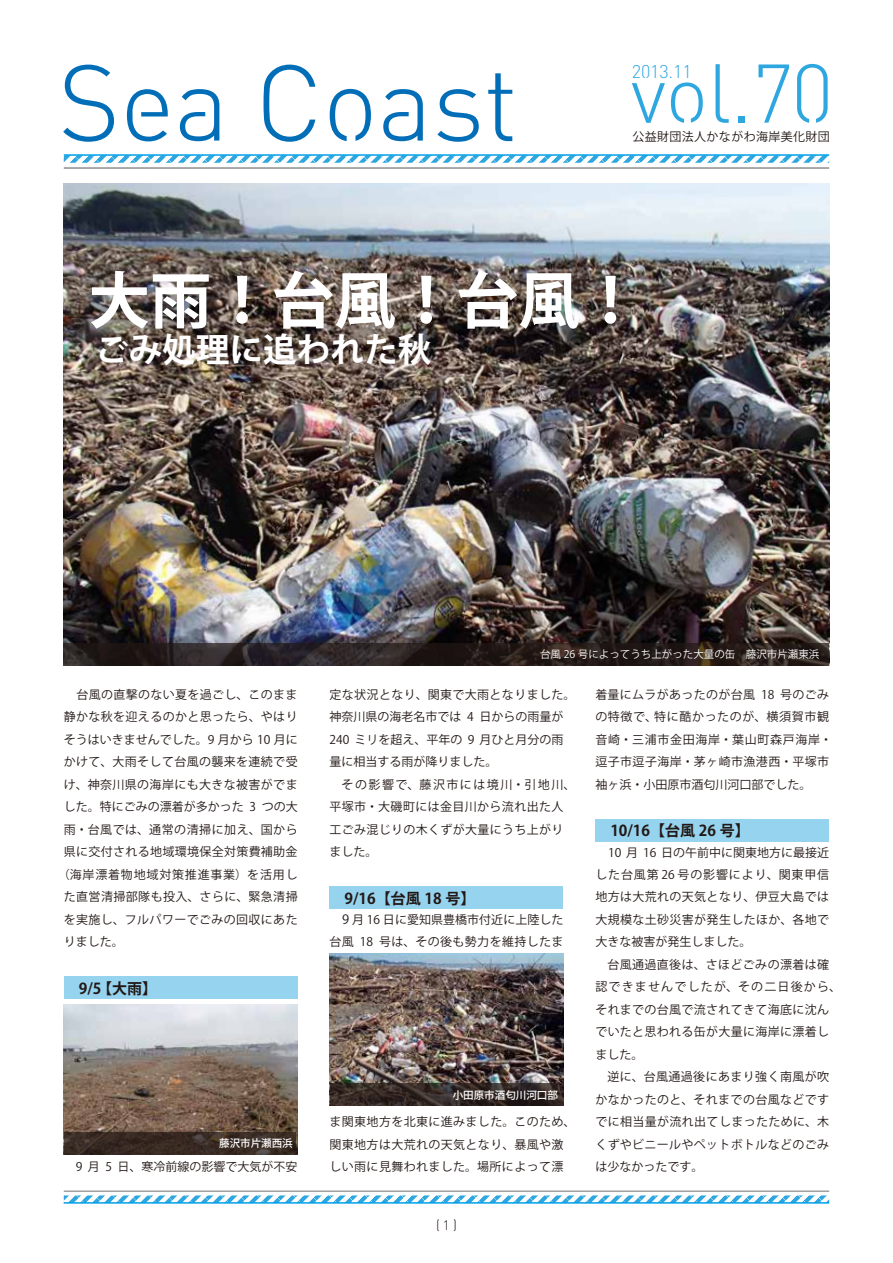
<style>
.page{position:relative;width:893px;height:1263px;background:#fff}
.page>*{position:absolute;margin:0;border:0;box-sizing:border-box;transform-origin:0 0}
.t1{font:700 61.35px "Koz Go Pr 6 N";color:#fff}
.t2{font:700 33.6px "Koz Go Pr 6 N";color:#fff}
.t3{font:300 18.3px "Streetvertising";letter-spacing:-.01em;color:#2ea7e0}
.t4{font:700 15px "Koz Go Pr 6 N";color:#221815}
.t5{font:300 13.5px "Streetvertising";color:#221815}
.t6{font:12px/22.5px "Koz Go Pr 6 N";letter-spacing:.03em;color:#221815}
.t7{font:12px "Koz Go Pr 6 N";color:#221815}
.t8{font:12px/22.2px "Koz Go Pr 6 N";letter-spacing:.005em;color:#221815}
.t9{font:12px "Koz Go Pr 6 N";letter-spacing:.065em;color:#221815}
.t10{font:10.5px "Koz Go Pr 6 N";color:#fff}
.t11{font:500 10.5px "Koz Go Pr 6 N";color:#fff}
.s1{font-size:12.75px}
</style>
<div class="page">
<div style="left:64px;top:976px;width:234px;height:22px;background:#96d3ef"></div>
<div style="left:595px;top:819px;width:234px;height:22px;background:#96d3ef"></div>
<div style="left:329px;top:886px;width:234px;height:23px;background:#96d3ef"></div>
<hr style="left:64px;top:168px;width:765px;height:1px;background:#595757">
<hr style="left:64px;top:1191px;width:765px;height:1px;background:#727171">
<svg style="left:64px;top:156px;width:765px;height:7px"></svg>
<svg style="left:64px;top:1195px;width:765px;height:7px"></svg>
<svg style="left:63px;top:65px;width:51px;height:77px"></svg>
<svg style="left:127px;top:89px;width:41px;height:52px"></svg>
<svg style="left:180px;top:89px;width:39px;height:52px"></svg>
<svg style="left:264px;top:65px;width:51px;height:77px"></svg>
<svg style="left:330px;top:89px;width:41px;height:52px"></svg>
<svg style="left:383px;top:89px;width:40px;height:52px"></svg>
<svg style="left:437px;top:89px;width:42px;height:53px"></svg>
<svg style="left:488px;top:73px;width:24px;height:68px"></svg>
<svg style="left:632px;top:83px;width:33px;height:40px"></svg>
<svg style="left:671px;top:82px;width:32px;height:41px"></svg>
<svg style="left:715px;top:64px;width:14px;height:59px"></svg>
<svg style="left:738px;top:117px;width:6px;height:6px"></svg>
<img style="left:64px;top:183px;width:765px;height:460px">
<img style="left:64px;top:1004px;width:234px;height:150px">
<img style="left:330px;top:954px;width:233px;height:129px">
<hr style="left:64px;top:154px;width:765px;height:2px;background:#00a0e9">
<hr style="left:64px;top:1202px;width:765px;height:2px;background:#00a0e9">
<svg style="left:758px;top:64px;width:31px;height:59px"></svg>
<svg style="left:797px;top:64px;width:31px;height:59px"></svg>
<svg style="left:64px;top:643px;width:765px;height:23px;background:#28201e"></svg>
<svg style="left:64px;top:1132px;width:231px;height:22px;background:#392b24"></svg>
<svg style="left:330px;top:1083px;width:233px;height:23px;background:#342925"></svg>
<h3 class="t3" style="left:632px;top:63px;width:61px">2013.11</h3>
<p class="t6" style="left:632px;top:126px;width:199px">公益財団法人かながわ海岸美化財団</p>
<h1 class="t1" style="left:89px;top:266px;width:554px">大雨！台風！台風！</h1>
<h2 class="t2" style="left:95px;top:331px;width:338px">ごみ処理に追われた秋</h2>
<p class="t6" style="left:77px;top:684px;width:223px">台風の直撃のない夏を過ごし、このまま</p>
<p class="t6" style="left:64px;top:706px;width:235px">静かな秋を迎えるのかと思ったら、やはり</p>
<p class="t7" style="left:64px;top:732px;width:235px">そうはいきませんでした。9 月から 10 月に</p>
<p class="t6" style="left:64px;top:751px;width:235px">かけて、大雨そして台風の襲来を連続で受</p>
<p class="t6" style="left:64px;top:773px;width:235px">け、神奈川県の海岸にも大きな被害がでま</p>
<p class="t7" style="left:64px;top:800px;width:235px">した。特にごみの漂着が多かった 3 つの大</p>
<p class="t6" style="left:64px;top:818px;width:235px">雨・台風では、通常の清掃に加え、国から</p>
<p class="t6" style="left:64px;top:841px;width:235px">県に交付される地域環境保全対策費補助金</p>
<p class="t9" style="left:58px;top:867px;width:241px">（海岸漂着物地域対策推進事業）を活用し</p>
<p class="t6" style="left:64px;top:886px;width:235px">た直営清掃部隊も投入、さらに、緊急清掃</p>
<p class="t6" style="left:64px;top:908px;width:235px">を実施し、フルパワーでごみの回収にあた</p>
<p class="t6" style="left:64px;top:931px;width:61px">りました。</p>
<p class="t4" style="left:64px;top:980px;width:95px">　9/5 【大雨】</p>
<p class="t11" style="left:219px;top:1137px;width:75px">藤沢市片瀬西浜</p>
<p class="t7" style="left:64px;top:1160px;width:235px">　9 月 5 日、寒冷前線の影響で大気が不安</p>
<p class="t10" style="left:540px;top:648px;width:281px">台風 26 号によってうち上がった大量の缶　藤沢市片瀬東浜</p>
<p class="t6" style="left:330px;top:683px;width:247px">定な状況となり、関東で大雨となりました。神奈川県の海老名市では 4 日からの雨量が<br>240 ミリを超え、平年の 9 月ひと月分の雨量に相当する雨が降りました。<br>　その影響で、藤沢市には境川・引地川、平塚市・大磯町には金目川から流れ出た人工ごみ混じりの木くずが大量にうち上がりました。</p>
<p class="t4" style="left:330px;top:890px;width:147px">　9/16【台風 18 号】</p>
<p class="t8" style="left:330px;top:909px;width:235px"><span class="s1">　9</span> 月 16 日に愛知県豊橋市付近に上陸した台風 18 号は、その後も勢力を維持したま</p>
<p class="t11" style="left:453px;top:1089px;width:106px">小田原市酒匂川河口部</p>
<p class="t6" style="left:330px;top:1111px;width:247px">ま関東地方を北東に進みました。このため、関東地方は大荒れの天気となり、暴風や激しい雨に見舞われました。場所によって漂</p>
<p class="t5" style="left:436px;top:1219px;width:22px">(1 )</p>
<p class="t6" style="left:595px;top:683px;width:238px">着量にムラがあったのが台風 18 号のごみの特徴で、特に酷かったのが、横須賀市観音崎・三浦市金田海岸・葉山町森戸海岸・逗子市逗子海岸・茅ヶ崎市漁港西・平塚市袖ヶ浜・小田原市酒匂川河口部でした。</p>
<p class="t4" style="left:595px;top:822px;width:156px">　10/16【台風 26 号】</p>
<p class="t6" style="left:595px;top:841px;width:247px;text-indent:13px">10 月 16 日の午前中に関東地方に最接近した台風第 26 号の影響により、関東甲信地方は大荒れの天気となり、伊豆大島では大規模な土砂災害が発生したほか、各地で大きな被害が発生しました。<br>　台風通過直後は、さほどごみの漂着は確認できませんでしたが、その二日後から、それまでの台風で流されてきて海底に沈んでいたと思われる缶が大量に海岸に漂着しました。<br>　逆に、台風通過後にあまり強く南風が吹かなかったのと、それまでの台風などですでに相当量が流れ出てしまったために、木くずやビニールやペットボトルなどのごみは少なかったです。</p>
</div>
